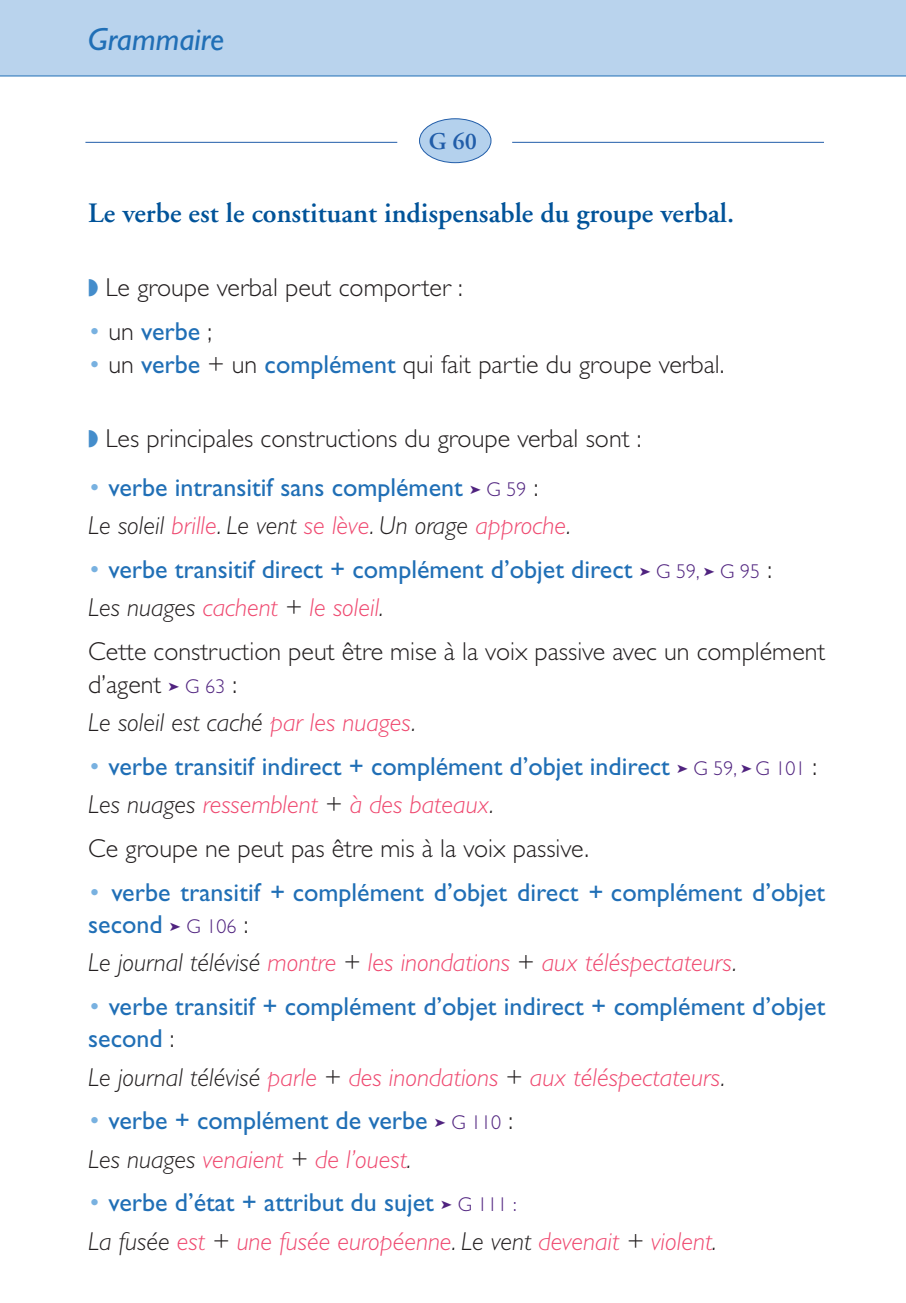
<style>
.page{position:relative;width:906px;height:1303px;background:#fff}
.page>*{position:absolute;margin:0;border:0;box-sizing:border-box;transform-origin:0 0}
.t1{font:italic 32px "Gill Sans";color:#206fb6}
.t2{font:600 28px "Adobe Garamond";color:#015399}
.t3{font:26px/38.2px "Gill Sans";color:#206fb6}
.t4{font:300 26px/32.4px "Gill Sans";color:#231f20}
.t5{font:italic 300 26px/38.2px "Gill Sans";color:#ef486f}
.t6{font:italic 300 26px "Gill Sans";color:#231f20}
.t7{font:600 24px "Adobe Garamond";color:#215da9}
.s1{color:#448dcb}
.s2{font-weight:300;color:#78b1e0}
.s3{font-weight:300;color:#231f20}
.s4{color:#78b1e0}
.s5{font-weight:400;color:#206fb6}
.s6{color:#50237f}
.s7{font-weight:300;font-size:20px;color:#50237f}
.s8{font-weight:300;font-style:italic;color:#231f20}
.s9{font-weight:300;font-style:italic;color:#ef486f}
.s10{font-size:20px;color:#50237f}
.s11{color:#ef486f}
.s12{color:#231f20}
.s13{font-style:normal;color:#78b1e0}
.s14{font-weight:400;font-style:normal;color:#206fb6}
.s15{font-style:normal;font-size:20px;color:#50237f}
</style>
<div class="page">
<div style="left:0;top:0;width:906px;height:76px;background:#b9d3ed"></div>
<hr style="left:0;top:75px;width:906px;height:1px;background:#206fb6">
<hr style="left:85px;top:142px;width:312px;height:1px;background:#215da9">
<hr style="left:512px;top:142px;width:312px;height:1px;background:#215da9">
<div style="left:419px;top:119px;width:72px;height:44px;background:#b4d1ed;border-radius:50%"></div>
<div style="left:419px;top:118px;width:72px;height:45px;border:1px solid #215da9;border-radius:50%"></div>
<p class="t1" style="left:88px;top:21px;width:137px">Grammaire</p>
<p class="t7" style="left:429px;top:128px;width:50px">G 60</p>
<p class="t2" style="left:88px;top:198px;width:647px">Le verbe est le constituant indispensable du groupe verbal.</p>
<p class="t4" style="left:88px;top:271px;width:376px"><span class="s1">◗</span> Le groupe verbal peut comporter :</p>
<p class="t3" style="left:88px;top:312px;width:125px"><span class="s2">•</span> <span class="s3">un</span> verbe <span class="s3">;</span></p>
<p class="t4" style="left:88px;top:348px;width:638px"><span class="s4">•</span> un <span class="s5">verbe</span> + un <span class="s5">complément</span> qui fait partie du groupe verbal.</p>
<p class="t4" style="left:88px;top:422px;width:555px"><span class="s1">◗</span> Les principales constructions du groupe verbal sont :</p>
<p class="t3" style="left:88px;top:468px;width:484px"><span class="s2">•</span> verbe intransitif sans complément <span class="s6">➤</span> <span class="s7">G 59</span> <span class="s3">:<br></span><span class="s8">Le soleil</span> <span class="s9">brille</span><span class="s8">. Le vent</span> <span class="s9">se lève</span><span class="s8">. Un orage</span> <span class="s9">approche</span><span class="s8">.</span></p>
<p class="t3" style="left:88px;top:550px;width:685px"><span class="s2">•</span> verbe transitif direct + complément d’objet direct <span class="s6">➤</span> <span class="s7">G 59,</span> <span class="s6">➤</span> <span class="s7">G 95</span> <span class="s3">:<br></span><span class="s8">Les nuages</span> <span class="s9">cachent</span> <span class="s8">+</span> <span class="s9">le soleil</span><span class="s8">.</span></p>
<p class="t4" style="left:88px;top:635px;width:739px">Cette construction peut être mise à la voix passive avec un complément d’agent <span class="s6">➤</span> <span class="s10">G 63</span> :</p>
<p class="t6" style="left:88px;top:707px;width:329px">Le soleil est caché <span class="s11">par les nuages</span>.</p>
<p class="t3" style="left:88px;top:747px;width:730px"><span class="s2">•</span> verbe transitif indirect + complément d’objet indirect <span class="s6">➤</span> <span class="s7">G 59,</span> <span class="s6">➤</span> <span class="s7">G 101</span> <span class="s3">:<br></span><span class="s8">Les nuages</span> <span class="s9">ressemblent</span> <span class="s8">+</span> <span class="s9">à des bateaux</span><span class="s8">.</span></p>
<p class="t4" style="left:88px;top:832px;width:502px">Ce groupe ne peut pas être mis à la voix passive.</p>
<p class="t3" style="left:88px;top:875px;width:738px;line-height:32.4px"><span class="s2">•</span> verbe transitif + complément d’objet direct + complément d’objet second <span class="s6">➤</span> <span class="s7">G 106</span> <span class="s3">:</span></p>
<p class="t5" style="left:88px;top:943px;width:650px"><span class="s12">Le journal télévisé</span> montre <span class="s12">+</span> les inondations <span class="s12">+</span> aux téléspectateurs<span class="s12">.</span></p>
<p class="t3" style="left:88px;top:990px;width:739px;line-height:32.4px"><span class="s2">•</span> verbe transitif + complément d’objet indirect + complément d’objet second <span class="s3">:</span></p>
<p class="t5" style="left:88px;top:1058px;width:638px"><span class="s12">Le journal télévisé</span> parle <span class="s12">+</span> des inondations <span class="s12">+</span> aux téléspectateurs<span class="s12">.</span></p>
<p class="t3" style="left:88px;top:1101px;width:426px"><span class="s2">•</span> verbe + complément de verbe <span class="s6">➤</span> <span class="s7">G 110</span> <span class="s3">:<br></span><span class="s8">Les nuages</span> <span class="s9">venaient</span> <span class="s8">+</span> <span class="s9">de l’ouest</span><span class="s8">.</span></p>
<p class="t5" style="left:88px;top:1183px;width:630px"><span class="s13">•</span> <span class="s14">verbe d’état + attribut du sujet</span> <span class="s6">➤</span> <span class="s15">G 111 :<br></span><span class="s12">La fusée</span> est <span class="s12">+</span> une fusée européenne<span class="s12">. Le vent</span> devenait <span class="s12">+</span> violent<span class="s12">.</span></p>
</div>
